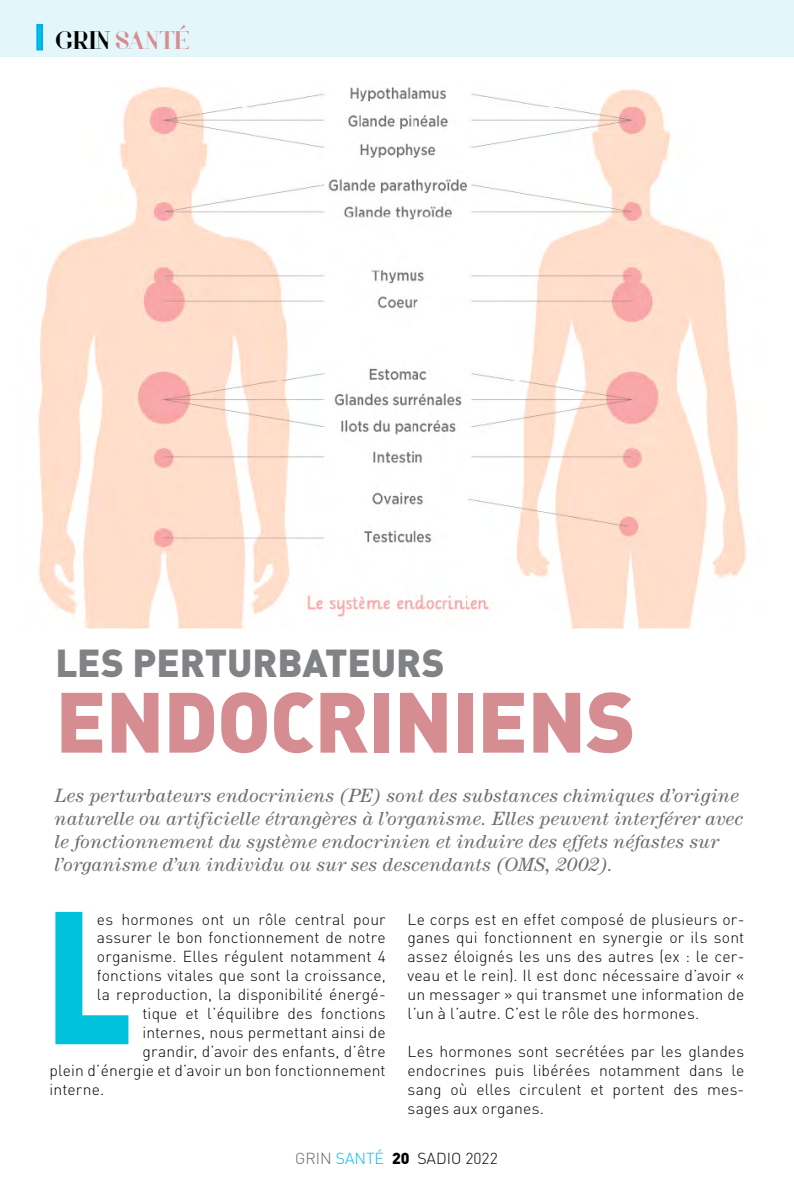
<style>
.page{position:relative;width:794px;height:1191px;background:#fff}
.page>*{position:absolute;margin:0;border:0;box-sizing:border-box;transform-origin:0 0}
.t1{font:84px "DIN Black Alternate";letter-spacing:-.01em;color:#d58d92}
.t2{font:38.5px "DIN Black Alternate";letter-spacing:-.005em;color:#808285}
.t3{font:26.25px "Voor";color:#d58d92}
.t4{font:italic 19.25px/23.1px "Century";letter-spacing:.015em;color:#6d6e71}
.t5{font:300 15.75px/18.9px "DIN";letter-spacing:.01em;color:#000;text-align:justify}
.t6{font:300 15.75px "DIN";color:#00bdf3}
.s1{color:#000}
.s2{color:#656669}
.s3{font-weight:900}
</style>
<div class="page">
<div style="left:0;top:0;width:794px;height:56px;background:#e3f6fa"></div>
<img style="left:38px;top:86px;width:709px;height:542px">
<svg style="left:36px;top:24px;width:7px;height:26px"></svg>
<svg style="left:55px;top:912px;width:73px;height:132px"></svg>
<h3 class="t3" style="left:55px;top:25px;width:136px"><span class="s1">GRIN</span> SANTÉ</h3>
<h2 class="t2" style="left:55px;top:637px;width:391px">LES PERTURBATEURS</h2>
<h1 class="t1" style="left:55px;top:666px;width:582px">ENDOCRINIENS</h1>
<p class="t4" style="left:55px;top:783px;width:690px">Les perturbateurs endocriniens (PE) sont des substances chimiques d’origine naturelle ou artificielle étrangères à l’organisme. Elles peuvent interférer avec le fonctionnement du système endocrinien et induire des effets néfastes sur l’organisme d’un individu ou sur ses descendants (OMS, 2002).</p>
<p class="t5" style="left:97px;top:909px;width:290px">es hormones ont un rôle central pour</p>
<p class="t5" style="left:97px;top:928px;width:290px">assurer le bon fonctionnement de notre</p>
<p class="t5" style="left:97px;top:947px;width:290px">organisme. Elles régulent notamment 4</p>
<p class="t5" style="left:97px;top:966px;width:290px">fonctions vitales que sont la croissance,</p>
<p class="t5" style="left:97px;top:985px;width:290px">la reproduction, la disponibilité énergé-</p>
<p class="t5" style="left:142px;top:1003px;width:245px">tique et l’équilibre des fonctions</p>
<p class="t5" style="left:142px;top:1022px;width:245px">internes, nous permettant ainsi de</p>
<p class="t5" style="left:142px;top:1041px;width:245px">grandir, d’avoir des enfants, d’être</p>
<p class="t5" style="left:50px;top:1060px;width:338px">plein d’énergie et d’avoir un bon fonctionnement</p>
<p class="t5" style="left:50px;top:1079px;width:56px">interne.</p>
<p class="t5" style="left:407px;top:909px;width:338px">Le corps est en effet composé de plusieurs or&shy;ganes qui fonctionnent en synergie or ils sont assez éloignés les uns des autres (ex : le cer&shy;veau et le rein). I l est donc nécessaire d’avoir « un messager » qui transmet une information de l’un à l’autre. C’est le rôle des hormones.</p>
<p class="t5" style="left:407px;top:1041px;width:338px">Les hormones sont secrétées par les glandes endocrines puis libérées notamment dans le sang où elles circulent et portent des mes&shy;sages aux organes.</p>
<p class="t6" style="left:295px;top:1149px;width:70px"><span class="s2">grin</span> santé</p>
<p class="t5" style="left:392px;top:1149px;width:107px"><span class="s3">20</span> sadio 2022</p>
</div>
